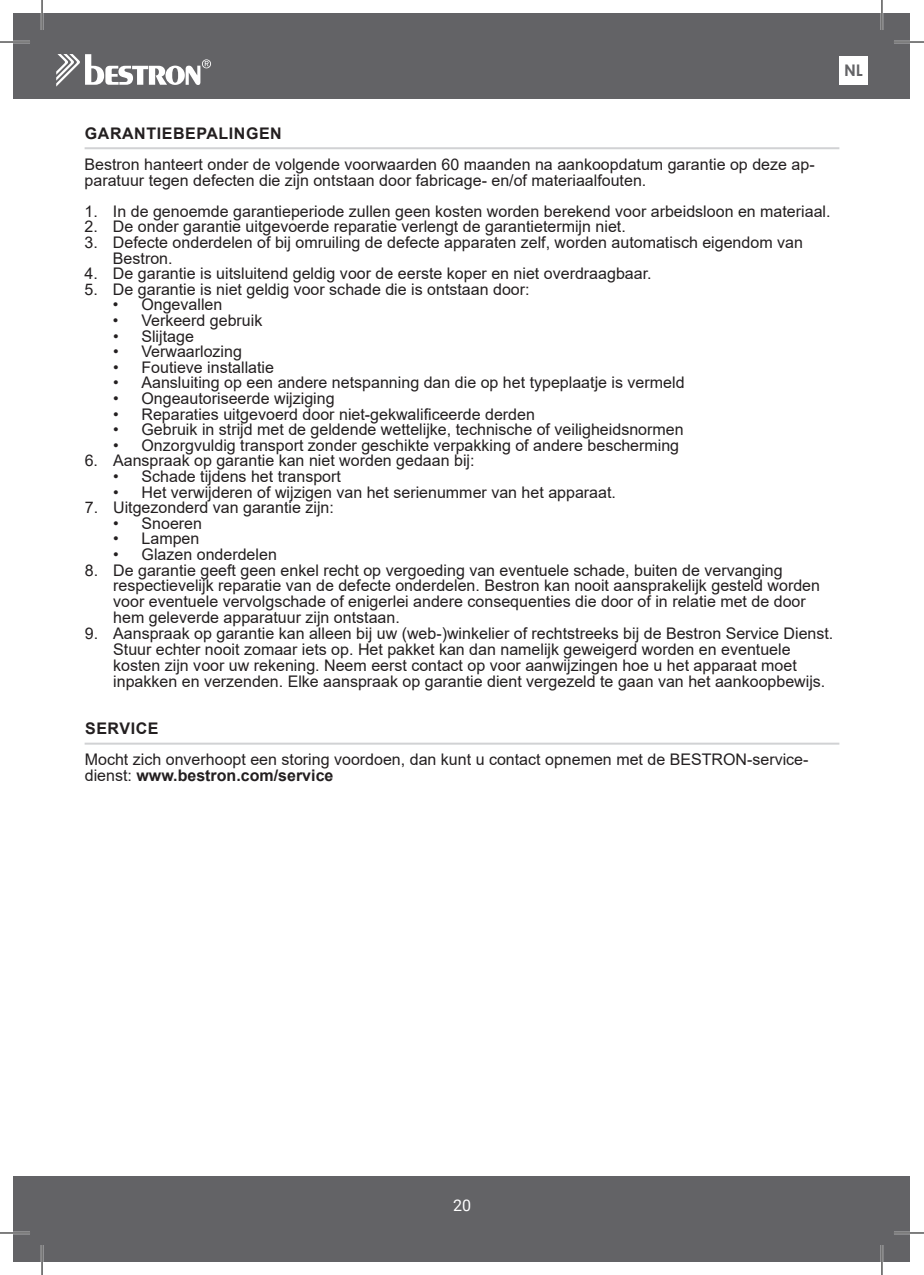
<style>
.page{position:relative;width:924px;height:1275px;background:#fff}
.page>*{position:absolute;margin:0;border:0;box-sizing:border-box;transform-origin:0 0}
.t1{font:16px/15.6px "Arial";color:#231f20}
.t2{font:700 16px "Arial";letter-spacing:.035em;color:#231f20}
.t3{font:16px "Roboto";color:#fff}
.t4{font:700 16px "Century Gothic";color:#636366}
.s1{font-weight:700}
</style>
<div class="page">
<div style="left:14px;top:14px;width:895px;height:85px;background:#636366"></div>
<div style="left:14px;top:1176px;width:895px;height:85px;background:#636366"></div>
<svg style="left:56px;top:54px;width:155px;height:33px"></svg>
<div style="left:839px;top:56px;width:28px;height:29px;background:#fff"></div>
<hr style="left:85px;top:147px;width:754px;height:2px;background:#d1d2d4">
<hr style="left:85px;top:742px;width:754px;height:2px;background:#d1d2d4">
<hr style="left:0;top:41px;width:30px;height:2px;background:#fff">
<hr style="left:893px;top:41px;width:30px;height:2px;background:#fff">
<hr style="left:0;top:1231px;width:30px;height:3px;background:#fff">
<hr style="left:893px;top:1231px;width:30px;height:3px;background:#fff">
<hr style="left:41px;top:0;width:2px;height:30px;background:#fff">
<hr style="left:41px;top:1245px;width:2px;height:30px;background:#fff">
<hr style="left:880px;top:0;width:2px;height:30px;background:#fff">
<hr style="left:880px;top:1245px;width:2px;height:30px;background:#fff">
<hr style="left:0;top:42px;width:30px;height:1px;background:#000">
<hr style="left:893px;top:42px;width:30px;height:1px;background:#000">
<hr style="left:0;top:1232px;width:30px;height:1px;background:#000">
<hr style="left:893px;top:1232px;width:30px;height:1px;background:#000">
<hr style="left:42px;top:0;width:1px;height:30px;background:#000">
<hr style="left:42px;top:1245px;width:1px;height:30px;background:#000">
<hr style="left:881px;top:0;width:1px;height:30px;background:#000">
<hr style="left:881px;top:1245px;width:1px;height:30px;background:#000">
<p class="t4" style="left:843px;top:65px;width:20px">NL</p>
<p class="t2" style="left:85px;top:127px;width:198px">GARANTIEBEPALINGEN</p>
<p class="t1" style="left:85px;top:158px;width:731px">Bestron hanteert onder de volgende voorwaarden 60 maanden na aankoopdatum garantie op deze ap&shy;paratuur tegen defecten die zijn ontstaan door fabricage- en/of materiaalfouten.</p>
<p class="t1" style="left:85px;top:205px;width:747px">1. In de genoemde garantieperiode zullen geen kosten worden berekend voor arbeidsloon en materiaal.</p>
<p class="t1" style="left:85px;top:220px;width:542px">2. De onder garantie uitgevoerde reparatie verlengt de garantietermijn niet.</p>
<p class="t1" style="left:113px;top:236px;width:691px;text-indent:-28px">3. Defecte onderdelen of bij omruiling de defecte apparaten zelf, worden automatisch eigendom van<br>Bestron.</p>
<p class="t1" style="left:85px;top:267px;width:568px">4. De garantie is uitsluitend geldig voor de eerste koper en niet overdraagbaar.</p>
<p class="t1" style="left:85px;top:283px;width:446px">5. De garantie is niet geldig voor schade die is ontstaan door:</p>
<p class="t1" style="left:113px;top:298px;width:111px">• Ongevallen</p>
<p class="t1" style="left:113px;top:314px;width:151px">• Verkeerd gebruik</p>
<p class="t1" style="left:113px;top:330px;width:82px">• Slijtage</p>
<p class="t1" style="left:113px;top:345px;width:130px">• Verwaarlozing</p>
<p class="t1" style="left:113px;top:361px;width:162px">• Foutieve installatie</p>
<p class="t1" style="left:113px;top:376px;width:572px">• Aansluiting op een andere netspanning dan die op het typeplaatje is vermeld</p>
<p class="t1" style="left:113px;top:392px;width:223px">• Ongeautoriseerde wijziging</p>
<p class="t1" style="left:113px;top:408px;width:423px">• Reparaties uitgevoerd door niet-gekwalificeerde derden</p>
<p class="t1" style="left:113px;top:423px;width:571px">• Gebruik in strijd met de geldende wettelijke, technische of veiligheidsnormen</p>
<p class="t1" style="left:113px;top:439px;width:567px">• Onzorgvuldig transport zonder geschikte verpakking of andere bescherming</p>
<p class="t1" style="left:85px;top:454px;width:391px">6. Aanspraak op garantie kan niet worden gedaan bij:</p>
<p class="t1" style="left:113px;top:470px;width:229px">• Schade tijdens het transport</p>
<p class="t1" style="left:113px;top:486px;width:504px">• Het verwijderen of wijzigen van het serienummer van het apparaat.</p>
<p class="t1" style="left:85px;top:501px;width:250px">7. Uitgezonderd van garantie zijn:</p>
<p class="t1" style="left:113px;top:517px;width:90px">• Snoeren</p>
<p class="t1" style="left:113px;top:532px;width:88px">• Lampen</p>
<p class="t1" style="left:113px;top:548px;width:165px">• Glazen onderdelen</p>
<p class="t1" style="left:113px;top:563px;width:708px;text-indent:-28px">8. De garantie geeft geen enkel recht op vergoeding van eventuele schade, buiten de vervanging respectievelijk reparatie van de defecte onderdelen. Bestron kan nooit aansprakelijk gesteld worden voor eventuele vervolgschade of enigerlei andere consequenties die door of in relatie met de door hem geleverde apparatuur zijn ontstaan.</p>
<p class="t1" style="left:113px;top:627px;width:721px;text-indent:-28px">9. Aanspraak op garantie kan alleen bij uw (web-)winkelier of rechtstreeks bij de Bestron Service Dienst.<br>Stuur echter nooit zomaar iets op. Het pakket kan dan namelijk geweigerd worden en eventuele kosten zijn voor uw rekening. Neem eerst contact op voor aanwijzingen hoe u het apparaat moet inpakken en verzenden. Elke aanspraak op garantie dient vergezeld te gaan van het aankoopbewijs.</p>
<p class="t2" style="left:85px;top:722px;width:75px">SERVICE</p>
<p class="t1" style="left:85px;top:753px;width:725px">Mocht zich onverhoopt een storing voordoen, dan kunt u contact opnemen met de BESTRON-service&shy;dienst: <span class="s1">www.bestron.com/service</span></p>
<p class="t3" style="left:453px;top:1198px;width:19px">20</p>
</div>
